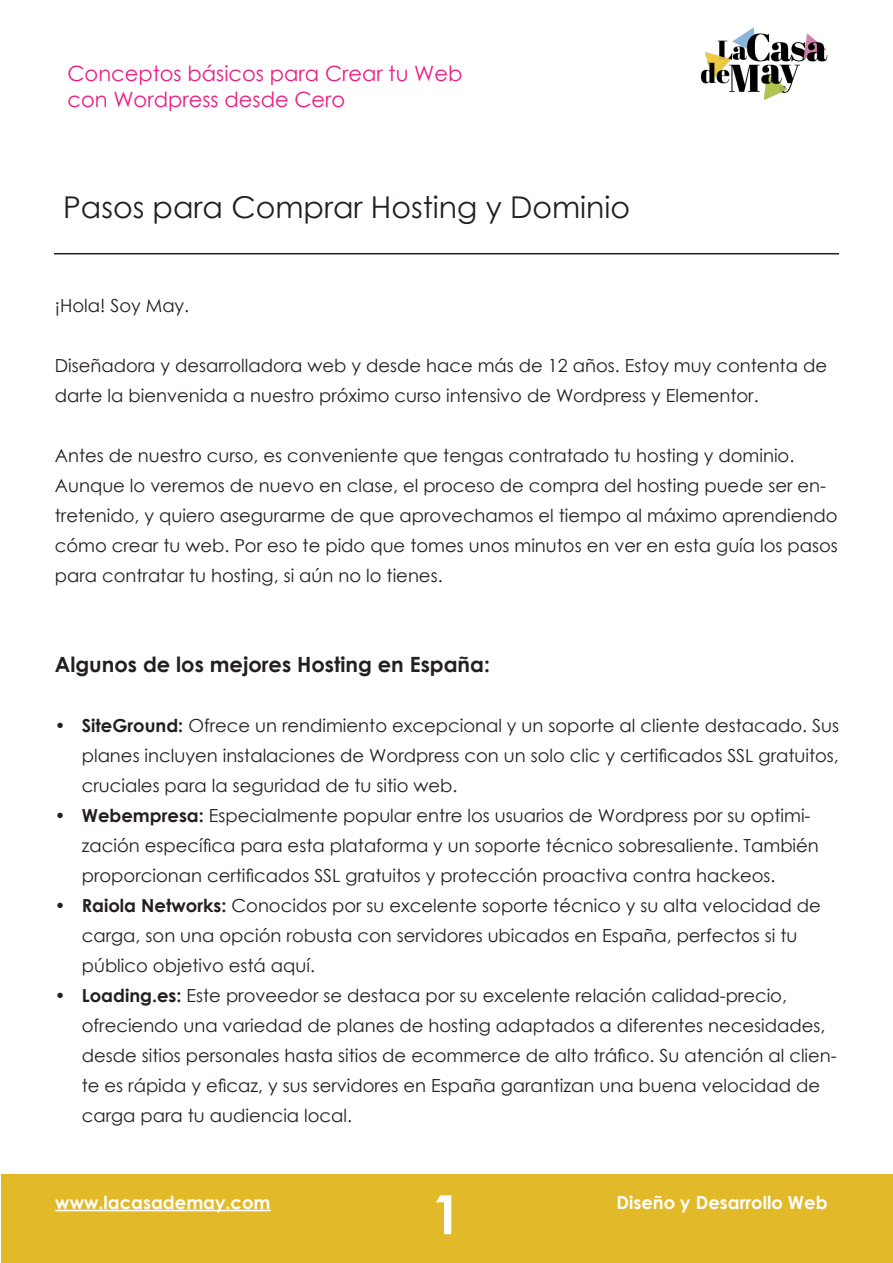
<style>
.page{position:relative;width:893px;height:1263px;background:#fff}
.page>*{position:absolute;margin:0;border:0;box-sizing:border-box;transform-origin:0 0}
.t1{font:700 54px "Century Gothic";color:#fff}
.TITULOS{font:30px "Century Gothic";color:#231f20}
.t2{font:21px "Century Gothic";color:#ed1b82}
.SUBTITULOS{font:700 21px "Century Gothic";color:#231f20}
.TEXTO_COMUN{font:18px/30px "Century Gothic";color:#231f20}
.t3{font:700 18px "Century Gothic";color:#fff}
.s1{font-weight:700}
</style>
<div class="page">
<div style="left:1px;top:1174px;width:892px;height:89px;background:#e1b929"></div>
<img style="left:700px;top:27px;width:128px;height:73px">
<hr style="left:55px;top:1210px;width:216px;height:1px;background:#fff">
<hr style="left:54px;top:253px;width:785px;height:1px;background:#231f20">
<p class="t2" style="left:68px;top:59px;width:396px">Conceptos básicos para Crear tu Web</p>
<p class="t2" style="left:68px;top:84px;width:279px">con Wordpress desde Cero</p>
<p class="TITULOS" style="left:63px;top:187px;width:568px">Pasos para Comprar Hosting y Dominio</p>
<p class="TEXTO_COMUN" style="left:55px;top:290px;width:136px">¡Hola! Soy May.</p>
<p class="TEXTO_COMUN" style="left:55px;top:350px;width:774px">Diseñadora y desarrolladora web y desde hace más de 12 años. Estoy muy contenta de darte la bienvenida a nuestro próximo curso intensivo de Wordpress y Elementor.</p>
<p class="TEXTO_COMUN" style="left:55px;top:440px;width:741px">Antes de nuestro curso, es conveniente que tengas contratado tu hosting y dominio.</p>
<p class="TEXTO_COMUN" style="left:55px;top:470px;width:784px">Aunque lo veremos de nuevo en clase, el proceso de compra del hosting puede ser en&shy;tretenido, y quiero asegurarme de que aprovechamos el tiempo al máximo aprendiendo cómo crear tu web. Por eso te pido que tomes unos minutos en ver en esta guía los pasos para contratar tu hosting, si aún no lo tienes.</p>
<p class="SUBTITULOS" style="left:55px;top:648px;width:437px">Algunos de los mejores Hosting en España:</p>
<p class="TEXTO_COMUN" style="left:82px;top:710px;width:759px;text-align:justify;text-indent:-27px"><span class="s1">• SiteGround:</span> Ofrece un rendimiento excepcional y un soporte al cliente destacado. Sus planes incluyen instalaciones de Wordpress con un solo clic y certificados SSL gratuitos, cruciales para la seguridad de tu sitio web.</p>
<p class="TEXTO_COMUN" style="left:82px;top:800px;width:739px;text-indent:-27px"><span class="s1">• Webempresa:</span> Especialmente popular entre los usuarios de Wordpress por su optimi&shy;zación específica para esta plataforma y un soporte técnico sobresaliente. También proporcionan certificados SSL gratuitos y protección proactiva contra hackeos.</p>
<p class="TEXTO_COMUN" style="left:82px;top:890px;width:741px;text-indent:-27px"><span class="s1">• Raiola Networks:</span> Conocidos por su excelente soporte técnico y su alta velocidad de carga, son una opción robusta con servidores ubicados en España, perfectos si tu público objetivo está aquí.</p>
<p class="TEXTO_COMUN" style="left:82px;top:980px;width:756px;text-indent:-27px"><span class="s1">• Loading.es:</span> Este proveedor se destaca por su excelente relación calidad-precio, ofreciendo una variedad de planes de hosting adaptados a diferentes necesidades, desde sitios personales hasta sitios de ecommerce de alto tráfico. Su atención al clien&shy;te es rápida y eficaz, y sus servidores en España garantizan una buena velocidad de carga para tu audiencia local.</p>
<p class="t3" style="left:55px;top:1189px;width:217px">www.lacasademay.com</p>
<p class="t3" style="left:617px;top:1189px;width:212px">Diseño y Desarrollo Web</p>
<h1 class="t1" style="left:431px;top:1173px;width:32px">1</h1>
</div>
